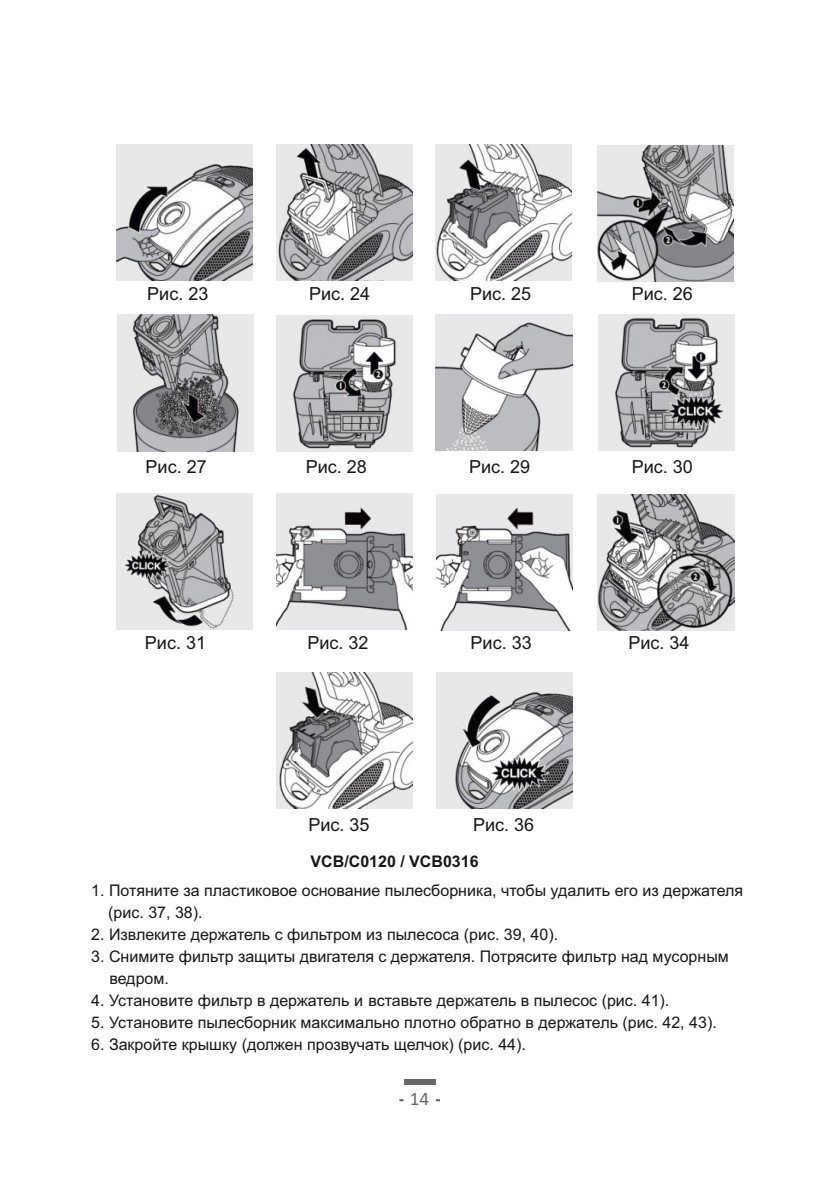
<style>
.page{position:relative;width:838px;height:1191px;background:#fff}
.page>*{position:absolute;margin:0;border:0;box-sizing:border-box;transform-origin:0 0}
.t1{font:19.2px "Calibri";color:#676767}
.t2{font:18px "Arial";color:#151616}
.t3{font:16px/22px "Arial";color:#151616}
.t4{font:700 16px "Arial";color:#151616}
</style>
<div class="page">
<div style="left:404px;top:1079px;width:32px;height:5px;background:#676767"></div>
<img style="left:118px;top:315px;width:136px;height:136px">
<img style="left:277px;top:315px;width:136px;height:136px">
<img style="left:436px;top:314px;width:136px;height:137px">
<img style="left:598px;top:314px;width:136px;height:136px">
<img style="left:117px;top:144px;width:136px;height:136px">
<img style="left:277px;top:144px;width:136px;height:136px">
<img style="left:436px;top:144px;width:136px;height:136px">
<img style="left:597px;top:146px;width:136px;height:136px">
<img style="left:117px;top:493px;width:136px;height:136px">
<img style="left:277px;top:493px;width:136px;height:136px">
<img style="left:436px;top:494px;width:136px;height:136px">
<img style="left:598px;top:494px;width:136px;height:136px">
<img style="left:277px;top:672px;width:136px;height:136px">
<img style="left:437px;top:672px;width:136px;height:136px">
<p class="t2" style="left:147px;top:287px;width:63px">Рис. 23</p>
<p class="t2" style="left:309px;top:287px;width:63px">Рис. 24</p>
<p class="t2" style="left:470px;top:287px;width:63px">Рис. 25</p>
<p class="t2" style="left:632px;top:287px;width:63px">Рис. 26</p>
<p class="t2" style="left:146px;top:459px;width:63px">Рис. 27</p>
<p class="t2" style="left:306px;top:459px;width:63px">Рис. 28</p>
<p class="t2" style="left:469px;top:459px;width:63px">Рис. 29</p>
<p class="t2" style="left:632px;top:459px;width:63px">Рис. 30</p>
<p class="t2" style="left:145px;top:636px;width:63px">Рис. 31</p>
<p class="t2" style="left:308px;top:635px;width:63px">Рис. 32</p>
<p class="t2" style="left:471px;top:635px;width:63px">Рис. 33</p>
<p class="t2" style="left:628px;top:636px;width:63px">Рис. 34</p>
<p class="t2" style="left:309px;top:817px;width:63px">Рис. 35</p>
<p class="t2" style="left:473px;top:817px;width:63px">Рис. 36</p>
<p class="t4" style="left:311px;top:855px;width:170px">VCB/C0120 / VCB0316</p>
<p class="t3" style="left:108px;top:880px;width:636px;text-indent:-17px">1. Потяните за пластиковое основание пылесборника, чтобы удалить его из держателя (рис. 37, 38).</p>
<p class="t3" style="left:91px;top:924px;width:468px">2. Извлеките держатель с фильтром из пылесоса (рис. 39, 40).</p>
<p class="t3" style="left:109px;top:946px;width:621px;text-indent:-18px">3. Снимите фильтр защиты двигателя с держателя. Потрясите фильтр над мусорным ведром.</p>
<p class="t3" style="left:91px;top:990px;width:580px">4. Установите фильтр в держатель и вставьте держатель в пылесос (рис. 41).</p>
<p class="t3" style="left:91px;top:1012px;width:627px">5. Установите пылесборник максимально плотно обратно в держатель (рис. 42, 43).</p>
<p class="t3" style="left:91px;top:1034px;width:436px">6. Закройте крышку (должен прозвучать щелчок) (рис. 44).</p>
<p class="t1" style="left:410px;top:1085px;width:21px">14</p>
</div>
